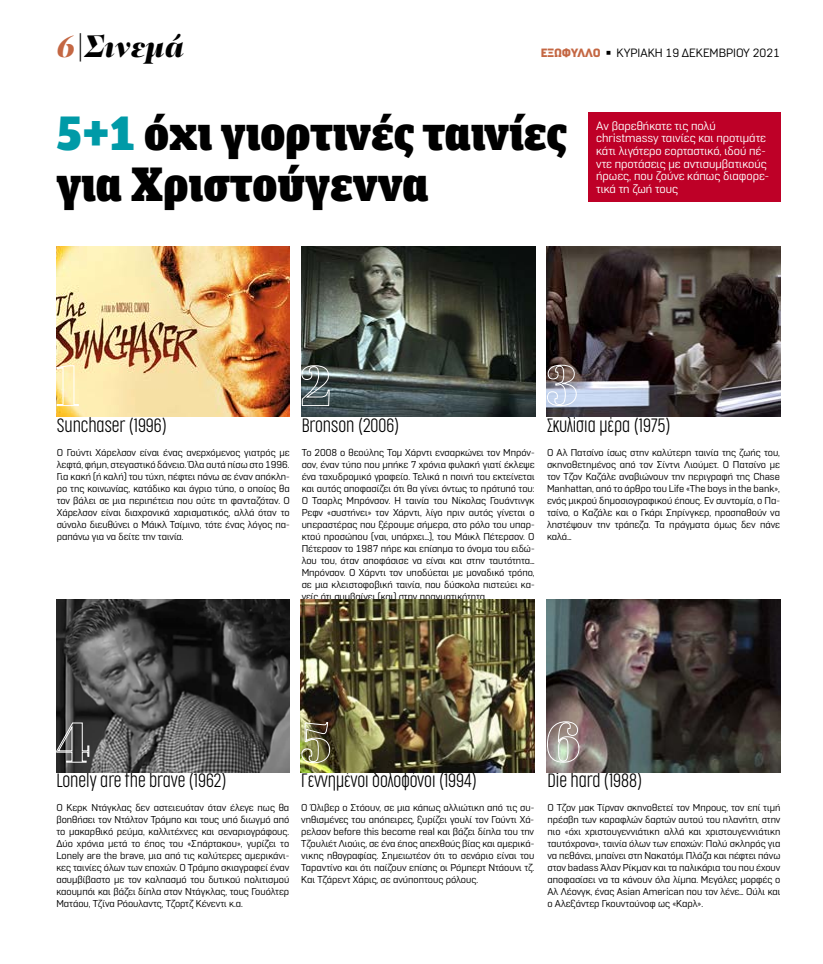
<style>
.page{position:relative;width:823px;height:964px;background:#fff}
.page>*{position:absolute;margin:0;border:0;box-sizing:border-box;transform-origin:0 0}
.t1{font:900 48px/51px "FF Unit Slab Pro";color:#000}
.t2{font:italic 900 32px "PF Regal Display Pro";color:#000}
.t3{font:200 18px "Cocogoose Compressed";color:#000}
.t4{font:12px/12.7px "Normative Pro";color:#fff}
.t5{font:12px "Normative Pro";color:#000}
.t6{font:10px/12px "Normative Pro";color:#000;text-align:justify}
.s1{color:#c46743}
.s2{font-weight:900;color:#c46743}
.s3{color:#009aa7}
</style>
<div class="page">
<div style="left:587px;top:112px;width:193px;height:89px;background:#be0027"></div>
<img style="left:56px;top:247px;width:233px;height:170px">
<img style="left:302px;top:247px;width:233px;height:170px">
<img style="left:546px;top:247px;width:233px;height:170px">
<img style="left:57px;top:600px;width:232px;height:172px">
<img style="left:301px;top:600px;width:233px;height:172px">
<img style="left:546px;top:600px;width:233px;height:172px">
<svg style="left:56px;top:365px;width:23px;height:41px"></svg>
<svg style="left:546px;top:721px;width:33px;height:42px"></svg>
<svg style="left:301px;top:721px;width:29px;height:43px"></svg>
<svg style="left:56px;top:722px;width:34px;height:41px"></svg>
<svg style="left:546px;top:364px;width:31px;height:42px"></svg>
<svg style="left:301px;top:365px;width:29px;height:41px"></svg>
<h2 class="t2" style="left:57px;top:26px;width:129px"><span class="s1">6</span>|Σινεμά</h2>
<p class="t5" style="left:540px;top:46px;width:240px"><span class="s2">ΕΞΩΦΥΛΛΟ</span> ◾ ΚΥΡΙΑΚΗ 19 ΔΕΚΕΜΒΡΙΟΥ 2021</p>
<h1 class="t1" style="left:56px;top:106px;width:511px"><span class="s3">5+1</span> όχι γιορτινές ταινίες για Χριστούγεννα</h1>
<p class="t4" style="left:596px;top:119px;width:174px">Αν βαρεθήκατε τις πολύ christmassy ταινίες και προτιμάτε κάτι λιγότερο εορταστικό, ιδού πέ&shy;ντε προτάσεις με αντισυμβατικούς ήρωες, που ζούνε κάπως διαφορε&shy;τικά τη ζωή τους</p>
<h3 class="t3" style="left:57px;top:413px;width:111px">Sunchaser (1996)</h3>
<p class="t6" style="left:57px;top:446px;width:234px">O Γούντι Χάρελσον είναι ένας ανερχόμενος γιατρός με λεφτά, φήμη, στεγαστικό δάνειο. Όλα αυτά πίσω στο 1996.<br>Για κακή (ή καλή) του τύχη, πέφτει πάνω σε έναν απόκλη&shy;ρο της κοινωνίας, κατάδικο και άγριο τύπο, ο οποίος θα τον βάλει σε μια περιπέτεια που ούτε τη φανταζόταν. Ο Χάρελσον είναι διαχρονικά χαρισματικός, αλλά όταν το σύνολο διευθύνει ο Μάικλ Τσίμινο, τότε ένας λόγος πα&shy;ραπάνω για να δείτε την ταινία.</p>
<h3 class="t3" style="left:301px;top:413px;width:99px">Bronson (2006)</h3>
<p class="t6" style="left:301px;top:446px;width:234px">Το 2008 ο θεούλης Τομ Χάρντι ενσαρκώνει τον Μπρόν&shy;σον, έναν τύπο που μπήκε 7 χρόνια φυλακή γιατί έκλεψε ένα ταχυδρομικό γραφείο. Τελικά η ποινή του εκτείνεται και αυτός αποφασίζει ότι θα γίνει όντως το πρότυπό του:<br>Ο Τσαρλς Μπρόνσον. Η ταινία του Νίκολας Γουάντινγκ Ρεφν «συστήνει» τον Χάρντι, λίγο πριν αυτός γίνεται ο υπεραστέρας που ξέρουμε σήμερα, στο ρόλο του υπαρ&shy;κτού προσώπου (ναι, υπάρχει…), του Μάικλ Πέτερσον. Ο Πέτερσον το 1987 πήρε και επίσημα το όνομα του ειδώ&shy;λου του, όταν αποφάσισε να είναι και στην ταυτότητα… Μπρόνσον. Ο Χάρντι τον υποδύεται με μοναδικό τρόπο, σε μια κλειστοφοβική ταινία, που δύσκολα πιστεύει κα&shy;νείς ότι συμβαίνει (και) στην πραγματικότητα.</p>
<h3 class="t3" style="left:546px;top:413px;width:125px">Σκυλίσια μέρα (1975)</h3>
<p class="t6" style="left:546px;top:446px;width:234px">Ο Αλ Πατσίνο ίσως στην καλύτερη ταινία της ζωής του, σκηνοθετημένος από τον Σίντνι Λιούμετ. Ο Πατσίνο με τον Τζον Καζάλε αναβιώνουν την περιγραφή της Chase Manhattan, από το άρθρο του Life «The boys in the bank», ενός μικρού δημοσιογραφικού έπους. Εν συντομία, ο Πα&shy;τσίνο, ο Καζάλε και ο Γκάρι Σπρίνγκερ, προσπαθούν να ληστέψουν την τράπεζα. Τα πράγματα όμως δεν πάνε καλά…</p>
<h3 class="t3" style="left:56px;top:769px;width:171px">Lonely are the brave (1962)</h3>
<p class="t6" style="left:56px;top:802px;width:234px">Ο Κερκ Ντάγκλας δεν αστειευόταν όταν έλεγε πως θα βοηθήσει τον Ντάλτον Τράμπο και τους υπό διωγμό από το μακαρθικό ρεύμα, καλλιτέχνες και σεναριογράφους.<br>Δύο χρόνια μετά το έπος του «Σπάρτακου», γυρίζει το Lonely are the brave, μια από τις καλύτερες αμερικάνι&shy;κες ταινίες όλων των εποχών. Ο Τράμπο σκιαγραφεί έναν ασυμβίβαστο με τον καλπασμό του δυτικού πολιτισμού καουμπόι και βάζει δίπλα στον Ντάγκλας, τους Γουόλτερ Ματάου, Τζίνα Ρόουλαντς, Τζορτζ Κένεντι κ.α.</p>
<h3 class="t3" style="left:301px;top:769px;width:177px">Γεννημένοι δολοφόνοι (1994)</h3>
<p class="t6" style="left:301px;top:802px;width:234px">O Όλιβερ ο Στόουν, σε μια κάπως αλλιώτικη από τις συ&shy;νηθισμένες του απόπειρες, ξυρίζει γουλί τον Γούντι Χά&shy;ρελσον before this become real και βάζει δίπλα του την Τζουλιέτ Λιούις, σε ένα έπος απεχθούς βίας και αμερικά&shy;νικης ηθογραφίας. Σημειωτέον ότι το σενάριο είναι του Ταραντίνο και ότι παίζουν επίσης οι Ρόμπερτ Ντάουνι τζ.<br>Και Τζάρεντ Χάρις, σε ανύποπτους ρόλους.</p>
<h3 class="t3" style="left:547px;top:769px;width:96px">Die hard (1988)</h3>
<p class="t6" style="left:547px;top:802px;width:234px">O Τζον μακ Τίρναν σκηνοθετεί τον Μπρους, τον επί τιμή πρέσβη των καραφλών δαρτών αυτού του πλανήτη, στην πιο «όχι χριστουγεννιάτικη αλλά και χριστουγεννιάτικη ταυτόχρονα», ταινία όλων των εποχών: Πολύ σκληρός για να πεθάνει, μπαίνει στη Νακατόμι Πλάζα και πέφτει πάνω στον badass Άλαν Ρίκμαν και τα παλικάρια του που έχουν αποφασίσει να τα κάνουν όλα λίμπα. Μεγάλες μορφές ο Αλ Λέονγκ, ένας Asian American που τον λένε… Ούλι και ο Αλεξάντερ Γκουντούνοφ ως «Καρλ».</p>
</div>
